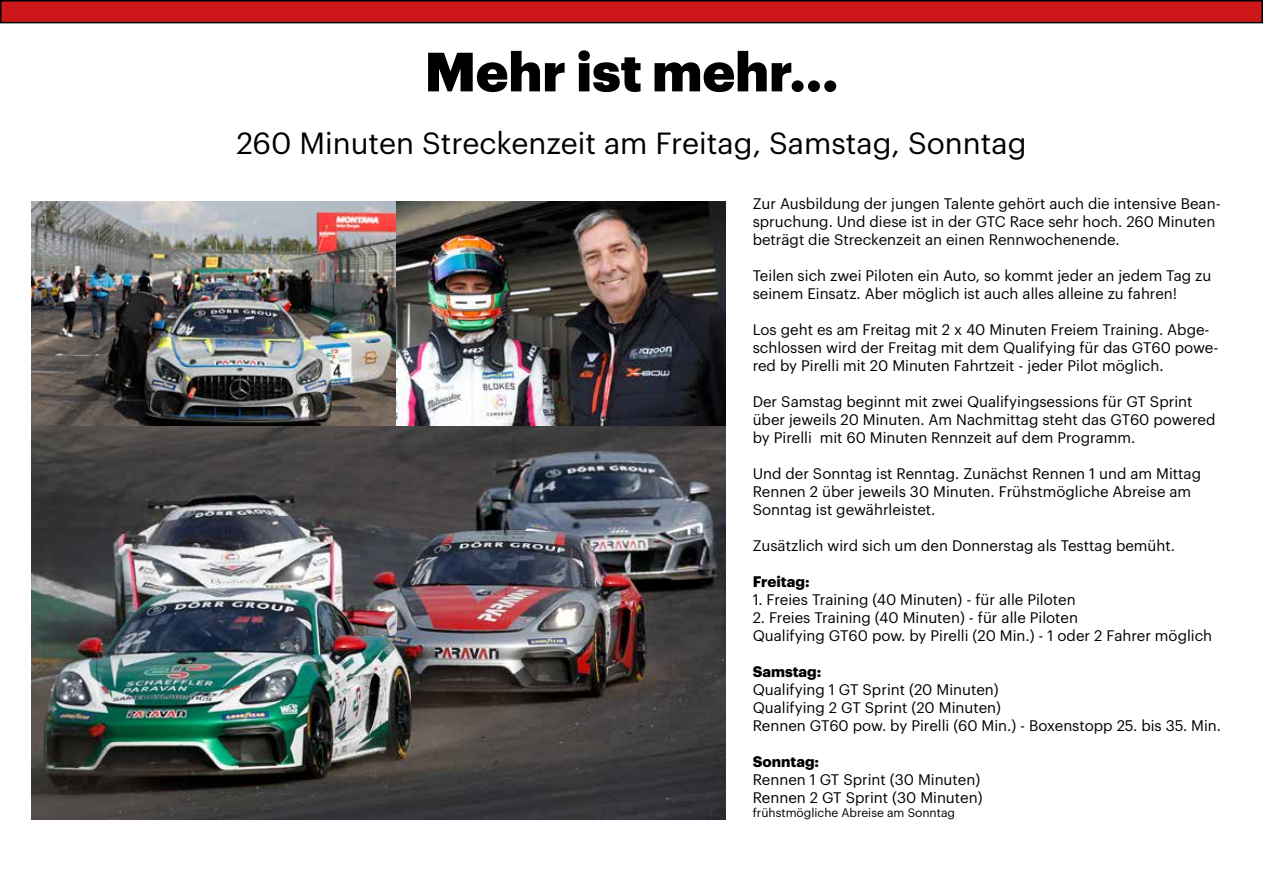
<style>
.page{position:relative;width:1263px;height:893px;background:#fff}
.page>*{position:absolute;margin:0;border:0;box-sizing:border-box;transform-origin:0 0}
.t1{font:900 54px "Graphik";color:#000}
.t2{font:30px "Graphik";color:#000}
.t3{font:15px/18px "Graphik";color:#000}
.t4{font:700 15px "Graphik";color:#000}
.t5{font:12px "Graphik";color:#000}
</style>
<div class="page">
<div style="left:1px;top:1px;width:1261px;height:22px;background:#cd1719"></div>
<div style="left:0;top:0;width:1263px;height:23px;border:2px solid #000"></div>
<img style="left:32px;top:202px;width:365px;height:224px">
<img style="left:397px;top:202px;width:328px;height:224px">
<img style="left:32px;top:426px;width:693px;height:393px">
<h1 class="t1" style="left:425px;top:30px;width:415px">Mehr ist mehr...</h1>
<h2 class="t2" style="left:236px;top:121px;width:792px">260 Minuten Streckenzeit am Freitag, Samstag, Sonntag</h2>
<p class="t3" style="left:753px;top:193px;width:469px">Zur Ausbildung der jungen Talente gehört auch die intensive Bean&shy;spruchung. Und diese ist in der GTC Race sehr hoch. 260 Minuten beträgt die Streckenzeit an einen Rennwochenende.</p>
<p class="t3" style="left:753px;top:265px;width:460px">Teilen sich zwei Piloten ein Auto, so kommt jeder an jedem Tag zu seinem Einsatz. Aber möglich ist auch alles alleine zu fahren!</p>
<p class="t3" style="left:753px;top:319px;width:467px">Los geht es am Freitag mit 2 x 40 Minuten Freiem Training. Abge&shy;schlossen wird der Freitag mit dem Qualifying für das GT60 powe&shy;red by Pirelli mit 20 Minuten Fahrtzeit - jeder Pilot möglich.</p>
<p class="t3" style="left:753px;top:391px;width:464px">Der Samstag beginnt mit zwei Qualifyingsessions für GT Sprint über jeweils 20 Minuten. Am Nachmittag steht das GT60 powered by Pirelli mit 60 Minuten Rennzeit auf dem Programm.</p>
<p class="t3" style="left:753px;top:463px;width:450px">Und der Sonntag ist Renntag. Zunächst Rennen 1 und am Mittag<br>Rennen 2 über jeweils 30 Minuten. Frühstmögliche Abreise am<br>Sonntag ist gewährleistet.</p>
<p class="t3" style="left:753px;top:535px;width:424px">Zusätzlich wird sich um den Donnerstag als Testtag bemüht.</p>
<p class="t4" style="left:753px;top:570px;width:58px">Freitag:</p>
<p class="t3" style="left:753px;top:589px;width:324px">1. Freies Training (40 Minuten) - für alle Piloten</p>
<p class="t3" style="left:753px;top:607px;width:461px">2. Freies Training (40 Minuten) - für alle Piloten<br>Qualifying GT60 pow. by Pirelli (20 Min.) - 1 oder 2 Fahrer möglich</p>
<p class="t4" style="left:753px;top:660px;width:70px">Samstag:</p>
<p class="t3" style="left:753px;top:679px;width:470px">Qualifying 1 GT Sprint (20 Minuten)<br>Qualifying 2 GT Sprint (20 Minuten)<br>Rennen GT60 pow. by Pirelli (60 Min.) - Boxenstopp 25. bis 35. Min.</p>
<p class="t4" style="left:753px;top:750px;width:68px">Sonntag:</p>
<p class="t3" style="left:753px;top:769px;width:231px">Rennen 1 GT Sprint (30 Minuten)<br>Rennen 2 GT Sprint (30 Minuten)</p>
<p class="t5" style="left:753px;top:804px;width:204px">frühstmögliche Abreise am Sonntag</p>
</div>
